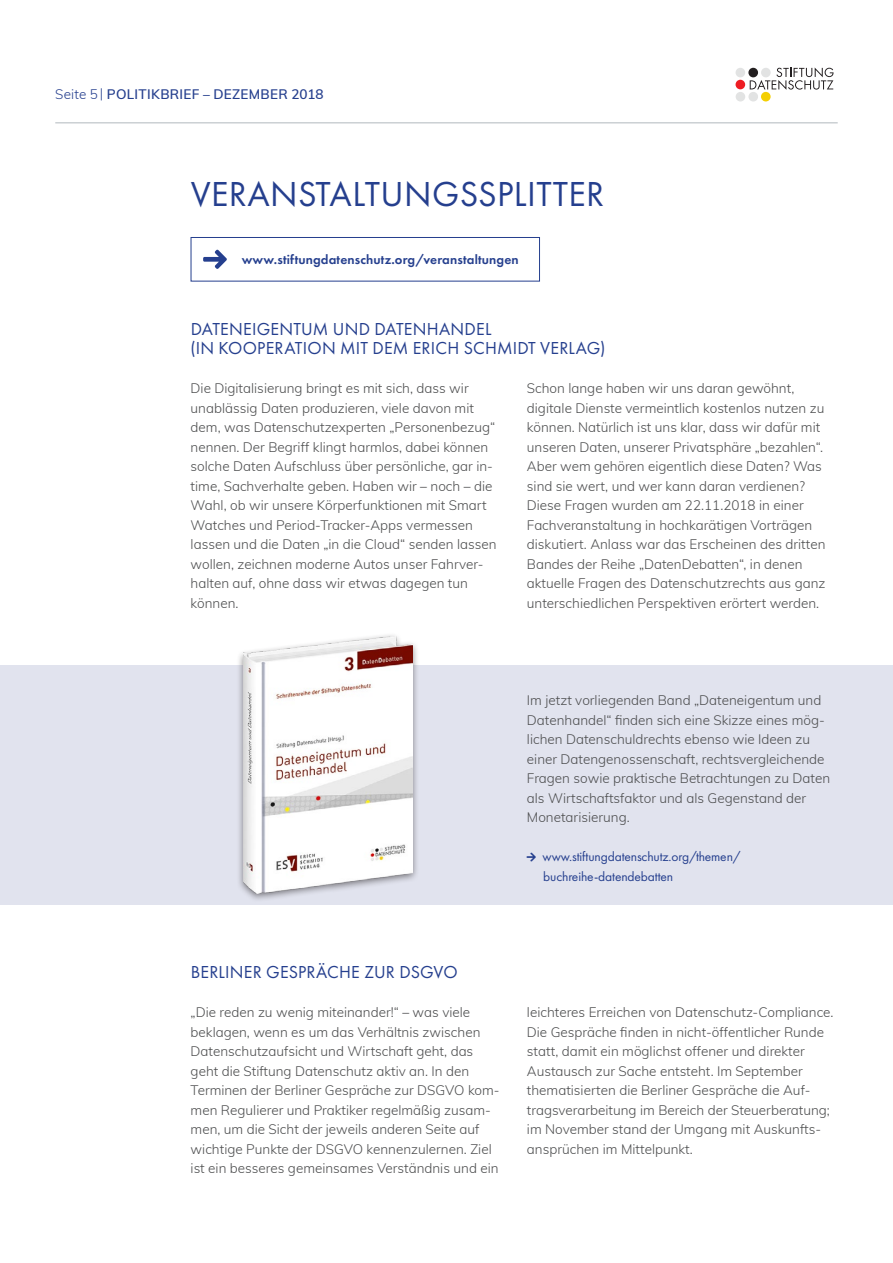
<style>
.page{position:relative;width:893px;height:1263px;background:#fff}
.page>*{position:absolute;margin:0;border:0;box-sizing:border-box;transform-origin:0 0}
.t1{font:36px "Futura PT";letter-spacing:.01em;color:#253f8e}
.t2{font:18px/19.5px "Futura PT";letter-spacing:.01em;color:#253f8e}
.t3{font:300 13.5px/19.5px "Muli";color:#4b4c4d}
.t4{font:13.5px/19.5px "Futura PT";letter-spacing:-.01em;color:#253f8e}
.t5{font:600 13.5px "Futura PT";letter-spacing:.01em;color:#253f8e}
.t6{font:600 13.5px "Muli";letter-spacing:.02em;color:#253f8e}
.s1{font-weight:300}
</style>
<div class="page">
<div style="left:0;top:665px;width:893px;height:240px;background:#e1e3ee"></div>
<div style="left:236px;top:632px;width:184px;height:270px;background:#231f20;opacity:.55"></div>
<img style="left:243px;top:636px;width:170px;height:257px">
<svg style="left:203px;top:250px;width:24px;height:19px"></svg>
<div style="left:191px;top:237px;width:349px;height:44px;border:1px solid #253f8e"></div>
<div style="left:735px;top:80px;width:10px;height:9px;background:#ee1d23;border-radius:50%"></div>
<div style="left:736px;top:68px;width:9px;height:9px;background:#e2e3e3;border-radius:50%"></div>
<div style="left:736px;top:92px;width:9px;height:10px;background:#e2e3e3;border-radius:50%"></div>
<div style="left:748px;top:92px;width:10px;height:10px;background:#e2e3e3;border-radius:50%"></div>
<div style="left:761px;top:92px;width:10px;height:9px;background:#f4cf02;border-radius:50%"></div>
<svg style="left:750px;top:67px;width:83px;height:23px"></svg>
<hr style="left:55px;top:122px;width:783px;height:1px;background:#b1b8be">
<p class="t6" style="left:55px;top:85px;width:270px"><span class="s1">Seite 5 |</span> POLITIKBRIEF – DEZEMBER 2018</p>
<h1 class="t1" style="left:191px;top:173px;width:415px">VERANSTALTUNGSSPLITTER</h1>
<p class="t5" style="left:242px;top:251px;width:278px">www.stiftungdatenschutz.org/veranstaltungen</p>
<h2 class="t2" style="left:191px;top:319px;width:416px">DATENEIGENTUM UND DATENHANDEL<br>(IN KOOPERATION MIT DEM ERICH SCHMIDT VERLAG)</h2>
<p class="t3" style="left:191px;top:378px;width:308px">Die Digitalisierung bringt es mit sich, dass wir unablässig Daten produzieren, viele davon mit dem, was Datenschutzexperten „Personenbezug“ nennen. Der Begriff klingt harmlos, dabei können solche Daten Aufschluss über persönliche, gar in&shy;time, Sachverhalte geben. Haben wir – noch – die Wahl, ob wir unsere Körperfunktionen mit Smart Watches und Period-Tracker-Apps vermessen lassen und die Daten „in die Cloud“ senden lassen wollen, zeichnen moderne Autos unser Fahrver&shy;halten auf, ohne dass wir etwas dagegen tun können.</p>
<p class="t3" style="left:527px;top:378px;width:300px">Schon lange haben wir uns daran gewöhnt, digitale Dienste vermeintlich kostenlos nutzen zu können. Natürlich ist uns klar, dass wir dafür mit unseren Daten, unserer Privatsphäre „bezahlen“.<br>Aber wem gehören eigentlich diese Daten? Was sind sie wert, und wer kann daran verdienen?<br>Diese Fragen wurden am 22.11.2018 in einer Fachveranstaltung in hochkarätigen Vorträgen diskutiert. Anlass war das Erscheinen des dritten Bandes der Reihe „DatenDebatten“, in denen aktuelle Fragen des Datenschutzrechts aus ganz unterschiedlichen Perspektiven erörtert werden.</p>
<p class="t3" style="left:527px;top:690px;width:305px">Im jetzt vorliegenden Band „Dateneigentum und Datenhandel“ finden sich eine Skizze eines mög&shy;lichen Datenschuldrechts ebenso wie Ideen zu einer Datengenossenschaft, rechtsvergleichende Fragen sowie praktische Betrachtungen zu Daten als Wirtschaftsfaktor und als Gegenstand der Monetarisierung.</p>
<p class="t4" style="left:543px;top:847px;width:199px;text-indent:-16px">□▼ www.stiftungdatenschutz.org/themen/ buchreihe-datendebatten</p>
<h2 class="t2" style="left:191px;top:962px;width:268px">BERLINER GESPRÄCHE ZUR DSGVO</h2>
<p class="t3" style="left:191px;top:1002px;width:311px">„Die reden zu wenig miteinander!“ – was viele beklagen, wenn es um das Verhältnis zwischen Datenschutzaufsicht und Wirtschaft geht, das geht die Stiftung Datenschutz aktiv an. In den Terminen der Berliner Gespräche zur DSGVO kom&shy;men Regulierer und Praktiker regelmäßig zusam&shy;men, um die Sicht der jeweils anderen Seite auf wichtige Punkte der DSGVO kennenzulernen. Ziel ist ein besseres gemeinsames Verständnis und ein</p>
<p class="t3" style="left:527px;top:1002px;width:308px">leichteres Erreichen von Datenschutz-Compliance.<br>Die Gespräche finden in nicht-öffentlicher Runde statt, damit ein möglichst offener und direkter Austausch zur Sache entsteht. Im September thematisierten die Berliner Gespräche die Auf&shy;tragsverarbeitung im Bereich der Steuerberatung; im November stand der Umgang mit Auskunfts&shy;ansprüchen im Mittelpunkt.</p>
</div>
